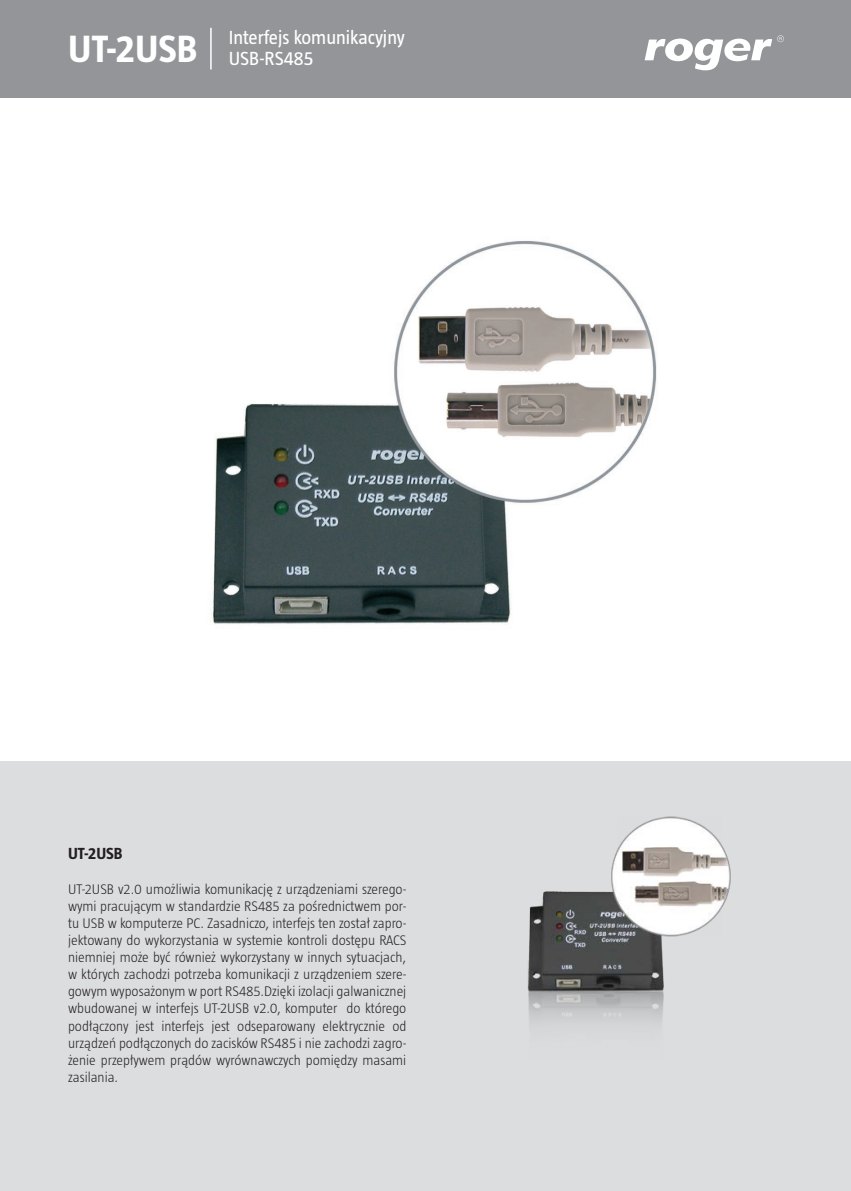
<style>
.page{position:relative;width:851px;height:1191px;background:#fff}
.page>*{position:absolute;margin:0;border:0;box-sizing:border-box;transform-origin:0 0}
.t1{font:700 39px "Taz";color:#fff}
.t2{font:19.5px/21px "Taz";color:#fff}
.t3{font:700 16.5px "Taz";color:#231f20}
.t4{font:300 14.25px/17.1px "Taz";color:#231f20;text-align:justify}
</style>
<div class="page">
<div style="left:0;top:761px;width:850px;height:430px;background:#dcdddf"></div>
<div style="left:0;top:0;width:850px;height:98px;background:#939598"></div>
<svg style="left:644px;top:35px;width:139px;height:35px"></svg>
<hr style="left:210px;top:28px;width:2px;height:41px;background:#fff">
<img style="left:213px;top:241px;width:444px;height:384px">
<img style="left:527px;top:816px;width:204px;height:209px">
<h1 class="t1" style="left:68px;top:27px;width:130px">UT-2USB</h1>
<h2 class="t2" style="left:229px;top:26px;width:177px">Interfejs komunikacyjny<br>USB-RS485</h2>
<p class="t3" style="left:68px;top:843px;width:56px">UT-2USB</p>
<p class="t4" style="left:68px;top:880px;width:340px">UT-2USB v2.0 umożliwia komunikację z urządzeniami szerego&shy;wymi pracującym w standardzie RS485 za pośrednictwem por&shy;tu USB w komputerze PC. Zasadniczo, interfejs ten został zapro&shy;jektowany do wykorzystania w systemie kontroli dostępu RACS niemniej może być również wykorzystany w innych sytuacjach, w których zachodzi potrzeba komunikacji z urządzeniem szere&shy;gowym wyposażonym w port RS485.Dzięki izolacji galwanicznej wbudowanej w interfejs UT-2USB v2.0, komputer do którego podłączony jest interfejs jest odseparowany elektrycznie od urządzeń podłączonych do zacisków RS485 i nie zachodzi zagro&shy;żenie przepływem prądów wyrównawczych pomiędzy masami zasilania.</p>
</div>
